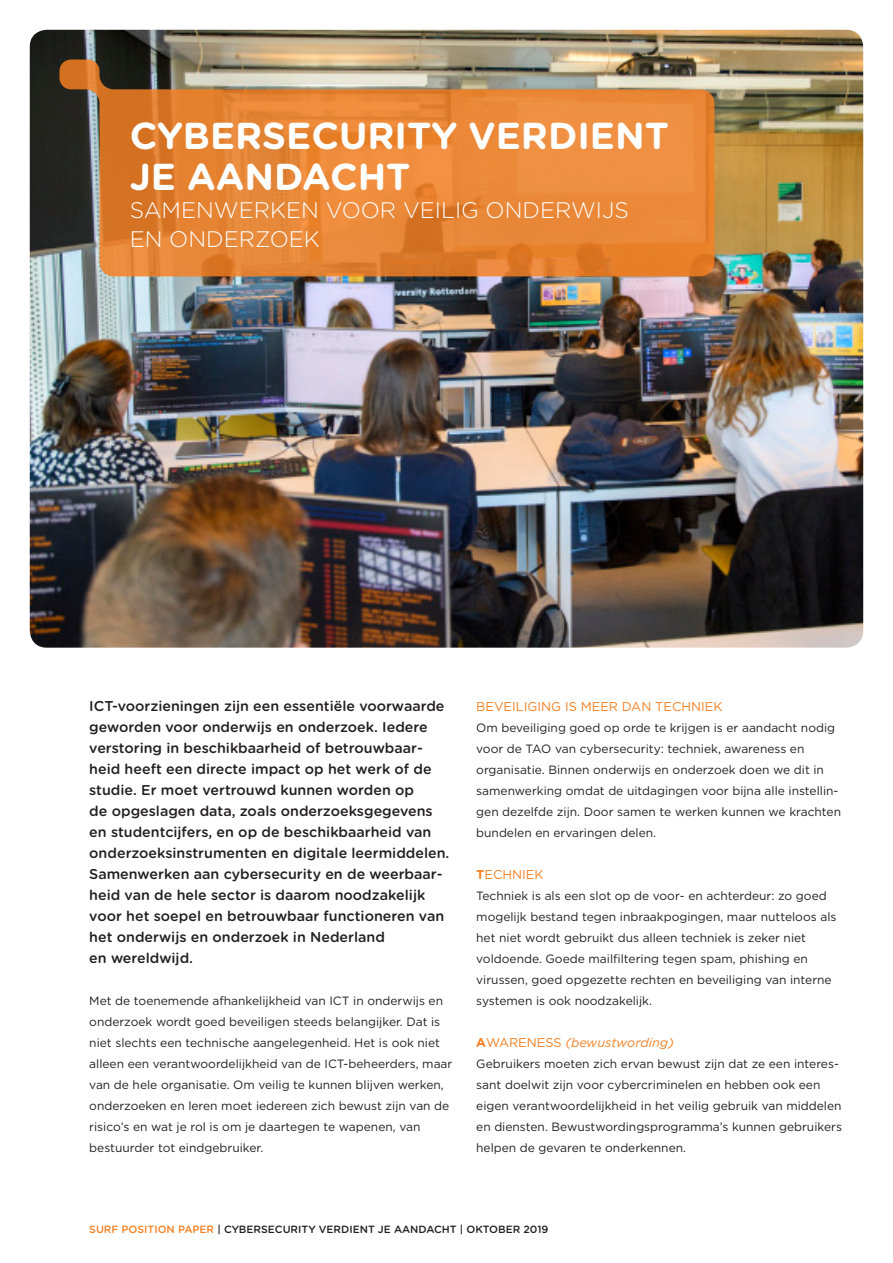
<style>
.page{position:relative;width:893px;height:1263px;background:#fff}
.page>*{position:absolute;margin:0;border:0;box-sizing:border-box;transform-origin:0 0}
._01_PP_Titel{font:700 37.5px "Gotham Rounded";color:#fff}
._02_PP_Ondertitel{font:300 22.5px "Gotham Rounded";color:#fff}
._03_PP_Intro{font:500 14.25px/21px "Gotham Rounded";color:#231f20}
._05_PP_Tussenkop_2{font:12.75px "Gotham";color:#f58023}
._05_PP_Tussenkop_2-2{font:italic 12.75px "Gotham Rounded";color:#f58023}
._06_PP_Platte_tekst{font:12px/21px "Gotham";color:#231f20}
._10_PP_Voetregel{font:500 10.5px "Gotham Rounded";color:#231f20}
.s1{font-family:"Gotham Rounded";font-weight:700}
.s2{font-weight:700;font-style:normal}
.s3{font-family:"Gotham";font-style:normal}
.s4{color:#f58023}
</style>
<div class="page">
<img style="left:30px;top:30px;width:833px;height:618px">
<svg style="left:60px;top:60px;width:654px;height:216px;background:#d58440"></svg>
<p class="_01_PP_Titel" style="left:130px;top:108px;width:541px">CYBERSECURITY VERDIENT</p>
<p class="_01_PP_Titel" style="left:130px;top:149px;width:282px">JE AANDACHT</p>
<p class="_02_PP_Ondertitel" style="left:130px;top:195px;width:501px">SAMENWERKEN VOOR VEILIG ONDERWIJS</p>
<p class="_02_PP_Ondertitel" style="left:130px;top:224px;width:192px">EN ONDERZOEK</p>
<p class="_03_PP_Intro" style="left:89px;top:694px;width:362px">ICT-voorzieningen zijn een essentiële voorwaarde geworden voor onderwijs en onderzoek. Iedere verstoring in beschikbaarheid of betrouwbaar&shy;heid heeft een directe impact op het werk of de studie. Er moet vertrouwd kunnen worden op<br>de opgeslagen data, zoals onderzoeksgegevens en studentcijfers, en op de beschikbaarheid van onderzoeksinstrumenten en digitale leermiddelen.<br>Samenwerken aan cybersecurity en de weerbaar&shy;heid van de hele sector is daarom noodzakelijk voor het soepel en betrouwbaar functioneren van het onderwijs en onderzoek in Nederland</p>
<p class="_03_PP_Intro" style="left:89px;top:946px;width:105px">en wereldwijd.</p>
<p class="_06_PP_Platte_tekst" style="left:89px;top:990px;width:365px">Met de toenemende afhankelijkheid van ICT in onderwijs en onderzoek wordt goed beveiligen steeds belangijker. Dat is niet slechts een technische aangelegenheid. Het is ook niet alleen een verantwoordelijkheid van de ICT-beheerders, maar van de hele organisatie. Om veilig te kunnen blijven werken, onderzoeken en leren moet iedereen zich bewust zijn van de risico’s en wat je rol is om je daartegen te wapenen, van bestuurder tot eindgebruiker.</p>
<p class="_05_PP_Tussenkop_2" style="left:476px;top:698px;width:248px">BEVEILIGING IS MEER DAN TECHNIEK</p>
<p class="_06_PP_Platte_tekst" style="left:476px;top:717px;width:366px">Om beveiliging goed op orde te krijgen is er aandacht nodig voor de TAO van cybersecurity: techniek, awareness en organisatie. Binnen onderwijs en onderzoek doen we dit in samenwerking omdat de uitdagingen voor bijna alle instellin&shy;gen dezelfde zijn. Door samen te werken kunnen we krachten bundelen en ervaringen delen.</p>
<p class="_05_PP_Tussenkop_2" style="left:476px;top:866px;width:69px"><span class="s1">T</span>ECHNIEK</p>
<p class="_06_PP_Platte_tekst" style="left:476px;top:885px;width:362px">Techniek is als een slot op de voor- en achterdeur: zo goed mogelijk bestand tegen inbraakpogingen, maar nutteloos als het niet wordt gebruikt dus alleen techniek is zeker niet voldoende. Goede mailfiltering tegen spam, phishing en virussen, goed opgezette rechten en beveiliging van interne systemen is ook noodzakelijk.</p>
<p class="_05_PP_Tussenkop_2-2" style="left:476px;top:1033px;width:199px"><span class="s2">A</span><span class="s3">WARENESS</span> (bewustwording)</p>
<p class="_06_PP_Platte_tekst" style="left:476px;top:1053px;width:367px">Gebruikers moeten zich ervan bewust zijn dat ze een interes&shy;sant doelwit zijn voor cybercriminelen en hebben ook een eigen verantwoordelijkheid in het veilig gebruik van middelen en diensten. Bewustwordingsprogramma’s kunnen gebruikers helpen de gevaren te onderkennen.</p>
<p class="_10_PP_Voetregel" style="left:89px;top:1221px;width:461px"><span class="s4">SURF POSITION PAPER</span> | CYBERSECURITY VERDIENT JE AANDACHT | OKTOBER 2019</p>
</div>
